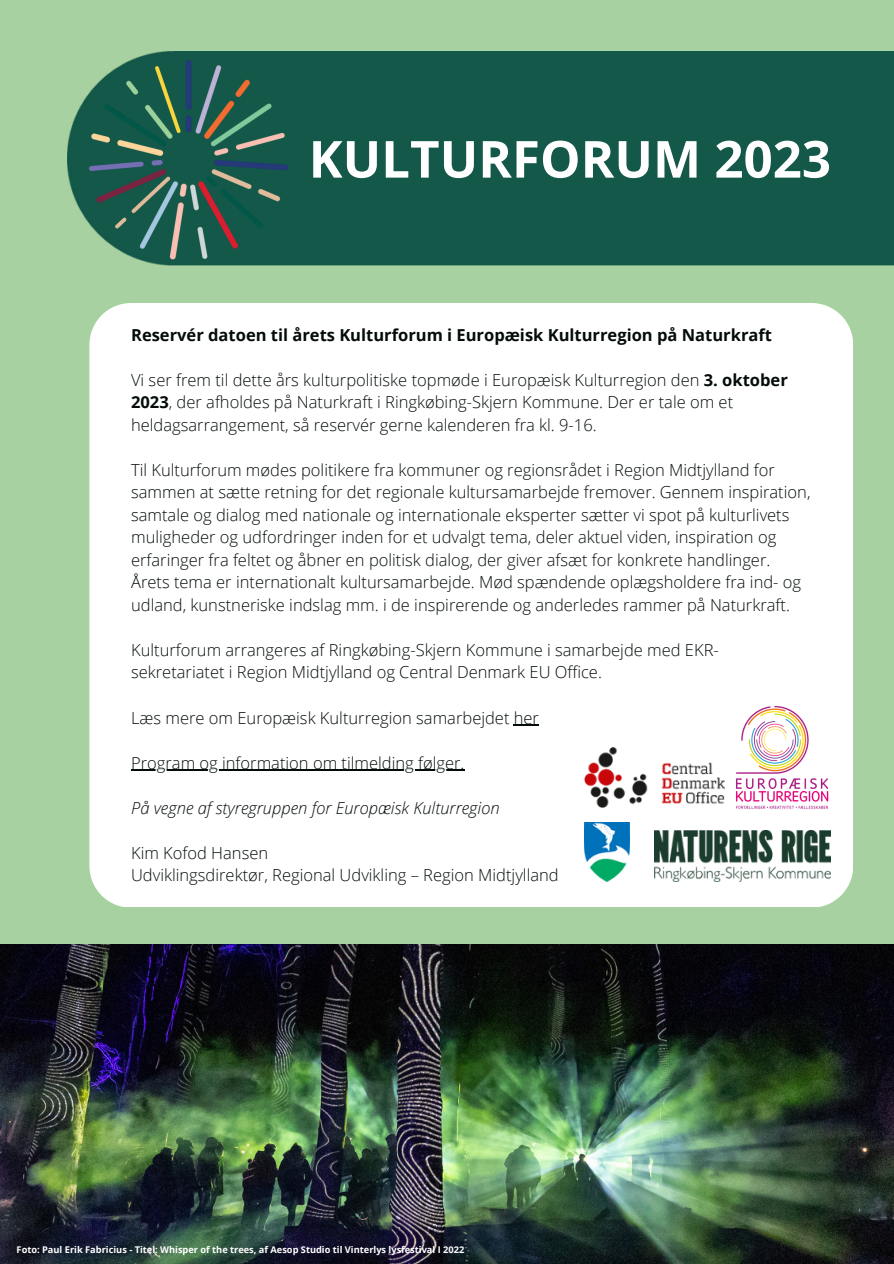
<style>
.page{position:relative;width:894px;height:1264px;background:#fff}
.page>*{position:absolute;margin:0;border:0;box-sizing:border-box;transform-origin:0 0}
.t1{font:700 51px "Open Sans";color:#fff}
.t2{font:300 16.5px/22.5px "Open Sans";color:#040c09}
.t3{font:700 16.5px "Open Sans";color:#040c09}
.t4{font:italic 300 16.5px "Open Sans";color:#040c09}
.t5{font:700 9.3px "Open Sans";color:#fff}
.s1{font-weight:700}
</style>
<div class="page">
<div style="left:0;top:0;width:893px;height:1263px;background:#a8d1a1"></div>
<img style="left:0;top:944px;width:893px;height:319px">
<div style="left:67px;top:52px;width:826px;height:214px;background:#145849"></div>
<img style="left:89px;top:61px;width:199px;height:205px">
<div style="left:89px;top:303px;width:763px;height:603px;background:#fff"></div>
<img style="left:584px;top:748px;width:76px;height:59px">
<img style="left:654px;top:830px;width:176px;height:51px">
<img style="left:584px;top:822px;width:45px;height:59px">
<svg style="left:513px;top:724px;width:26px;height:1px"></svg>
<hr style="left:131px;top:769px;width:333px;height:1px;background:#040c09">
<img style="left:660px;top:674px;width:193px;height:166px">
<h1 class="t1" style="left:308px;top:123px;width:523px">KULTURFORUM 2023</h1>
<p class="t3" style="left:131px;top:323px;width:642px">Reservér datoen til årets Kulturforum i Europæisk Kulturregion på Naturkraft</p>
<p class="t2" style="left:131px;top:368px;width:658px">Vi ser frem til dette års kulturpolitiske topmøde i Europæisk Kulturregion den <span class="s1">3. oktober<br>2023</span>, der afholdes på Naturkraft i Ringkøbing-Skjern Kommune. Der er tale om et heldagsarrangement, så reservér gerne kalenderen fra kl. 9-16.</p>
<p class="t2" style="left:131px;top:458px;width:680px">Til Kulturforum mødes politikere fra kommuner og regionsrådet i Region Midtjylland for sammen at sætte retning for det regionale kultursamarbejde fremover. Gennem inspiration, samtale og dialog med nationale og internationale eksperter sætter vi spot på kulturlivets muligheder og udfordringer inden for et udvalgt tema, deler aktuel viden, inspiration og erfaringer fra feltet og åbner en politisk dialog, der giver afsæt for konkrete handlinger.<br>Årets tema er internationalt kultursamarbejde. Mød spændende oplægsholdere fra ind- og udland, kunstneriske indslag mm. i de inspirerende og anderledes rammer på Naturkraft.</p>
<p class="t2" style="left:131px;top:638px;width:589px">Kulturforum arrangeres af Ringkøbing-Skjern Kommune i samarbejde med EKR&shy;sekretariatet i Region Midtjylland og Central Denmark EU Office.</p>
<p class="t2" style="left:131px;top:706px;width:409px">Læs mere om Europæisk Kulturregion samarbejdet her</p>
<p class="t2" style="left:131px;top:751px;width:335px">Program og information om tilmelding følger.</p>
<p class="t4" style="left:131px;top:796px;width:370px">På vegne af styregruppen for Europæisk Kulturregion</p>
<p class="t2" style="left:131px;top:841px;width:429px">Kim Kofod Hansen<br>Udviklingsdirektør, Regional Udvikling – Region Midtjylland</p>
<p class="t5" style="left:17px;top:1243px;width:449px">Foto: Paul Erik Fabricius - Titel: Whisper of the trees, af Aesop Studio til Vinterlys lysfestival I 2022</p>
</div>
